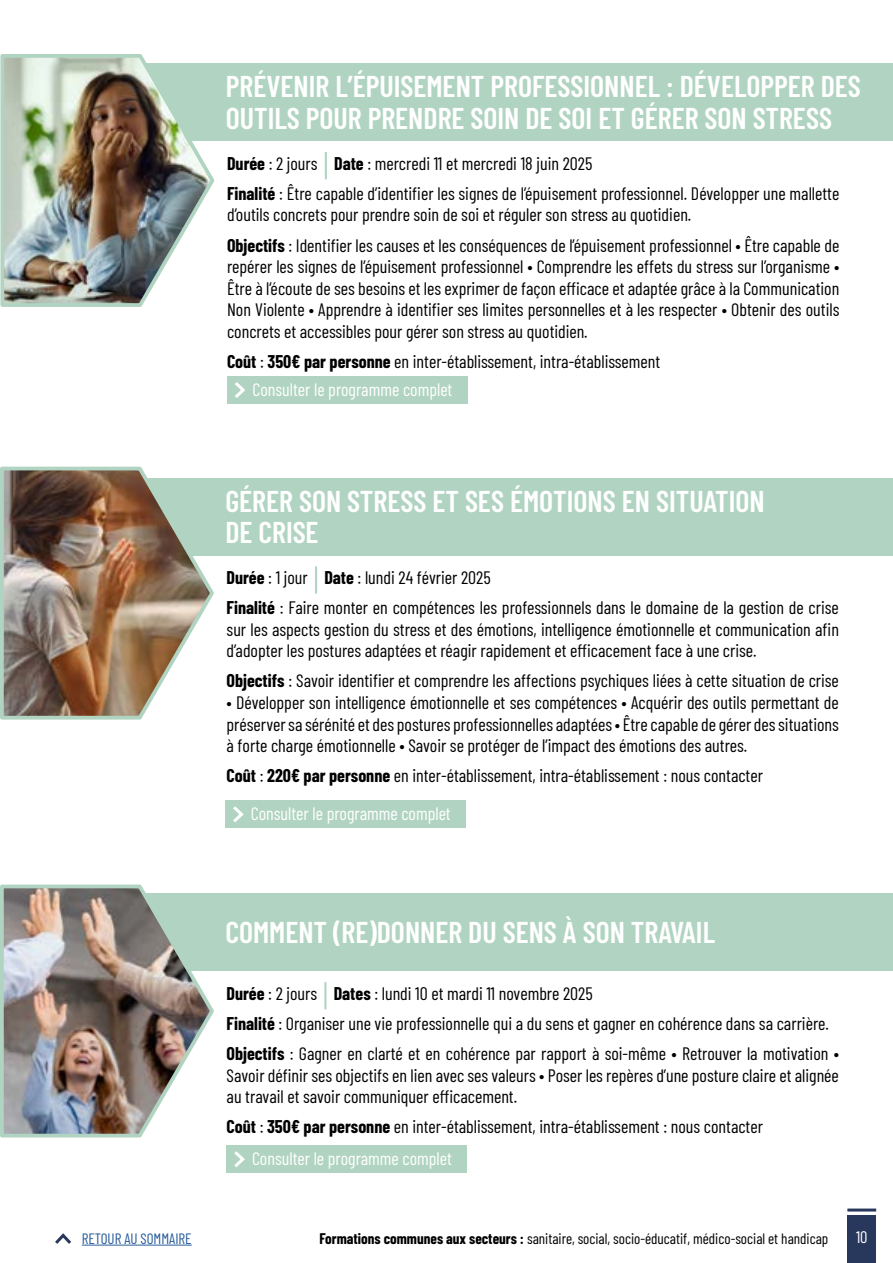
<style>
.page{position:relative;width:893px;height:1263px;background:#fff}
.page>*{position:absolute;margin:0;border:0;box-sizing:border-box;transform-origin:0 0}
.t1{font:600 30px/31.5px "Barlow Condensed";color:#fff}
.t2{font:18px/21.6px "Barlow Condensed";color:#000}
.t3{font:16.5px "Barlow Condensed";color:#fff}
.t4{font:15px "Barlow Condensed";color:#000}
.t5{font:15px "Barlow Condensed";color:#275b9b}
.s1{font-weight:700}
.s2{color:#fff}
</style>
<div class="page">
<div style="left:847px;top:1215px;width:29px;height:48px;background:#28385d"></div>
<hr style="left:847px;top:1208px;width:29px;height:3px;background:#28385d">
<hr style="left:82px;top:1245px;width:110px;height:1px;background:#275b9b">
<svg style="left:55px;top:1233px;width:17px;height:11px"></svg>
<div style="left:89px;top:893px;width:804px;height:78px;background:#b1d4c2"></div>
<img style="left:0;top:884px;width:214px;height:254px">
<hr style="left:324px;top:982px;width:2px;height:27px;background:#b1d4c2">
<div style="left:227px;top:1145px;width:240px;height:28px;background:#b1d4c2"></div>
<svg style="left:234px;top:1151px;width:11px;height:16px"></svg>
<div style="left:89px;top:478px;width:804px;height:78px;background:#b1d4c2"></div>
<img style="left:0;top:466px;width:214px;height:254px">
<hr style="left:315px;top:566px;width:2px;height:28px;background:#b1d4c2">
<div style="left:225px;top:800px;width:241px;height:28px;background:#b1d4c2"></div>
<svg style="left:233px;top:806px;width:11px;height:17px"></svg>
<div style="left:90px;top:63px;width:803px;height:78px;background:#b1d4c2"></div>
<img style="left:0;top:54px;width:215px;height:253px">
<hr style="left:325px;top:152px;width:2px;height:27px;background:#b1d4c2">
<div style="left:227px;top:376px;width:240px;height:28px;background:#b1d4c2"></div>
<svg style="left:235px;top:382px;width:10px;height:16px"></svg>
<h1 class="t1" style="left:226px;top:69px;width:637px">PRÉVENIR L’ÉPUISEMENT PROFESSIONNEL : DÉVELOPPER DES<br>OUTILS POUR PRENDRE SOIN DE SOI ET GÉRER SON STRESS</h1>
<p class="t2" style="left:227px;top:147px;width:614px;line-height:30.2px"><span class="s1">Durée</span> : 2 jours <span class="s1">Date</span> : mercredi 11 et mercredi 18 juin 2025<br><span class="s1">Finalité</span> : Être capable d’identifier les signes de l’épuisement professionnel. Développer une mallette</p>
<p class="t2" style="left:227px;top:199px;width:614px;line-height:30.2px">d’outils concrets pour prendre soin de soi et réguler son stress au quotidien.<br><span class="s1">Objectifs</span> : Identifier les causes et les conséquences de l’épuisement professionnel • Être capable de</p>
<p class="t2" style="left:227px;top:254px;width:614px;text-align:justify">repérer les signes de l’épuisement professionnel • Comprendre les effets du stress sur l’organisme • Être à l’écoute de ses besoins et les exprimer de façon efficace et adaptée grâce à la Communication Non Violente • Apprendre à identifier ses limites personnelles et à les respecter • Obtenir des outils concrets et accessibles pour gérer son stress au quotidien.</p>
<p class="t2" style="left:253px;top:346px;width:409px;line-height:28px;text-indent:-26px"><span class="s1">Coût</span> : <span class="s1">350€ par personne</span> en inter-établissement, intra-établissement<br><span class="s2">Consulter le programme complet</span></p>
<h1 class="t1" style="left:225px;top:483px;width:541px">GÉRER SON STRESS ET SES ÉMOTIONS EN SITUATION<br>DE CRISE</h1>
<p class="t2" style="left:227px;top:561px;width:614px;line-height:30.2px"><span class="s1">Durée</span> : 1 jour <span class="s1">Date</span> : lundi 24 février 2025<br><span class="s1">Finalité</span> : Faire monter en compétences les professionnels dans le domaine de la gestion de crise</p>
<p class="t2" style="left:227px;top:617px;width:614px">sur les aspects gestion du stress et des émotions, intelligence émotionnelle et communication afin d’adopter les postures adaptées et réagir rapidement et efficacement face à une crise.</p>
<p class="t2" style="left:227px;top:669px;width:614px"><span class="s1">Objectifs</span> : Savoir identifier et comprendre les affections psychiques liées à cette situation de crise</p>
<p class="t2" style="left:227px;top:690px;width:614px;text-align:justify">• Développer son intelligence émotionnelle et ses compétences • Acquérir des outils permettant de préserver sa sérénité et des postures professionnelles adaptées • Être capable de gérer des situations à forte charge émotionnelle • Savoir se protéger de l’impact des émotions des autres.</p>
<p class="t2" style="left:251px;top:756px;width:514px;line-height:38px;text-indent:-24px"><span class="s1">Coût</span> : <span class="s1">220€ par personne</span> en inter-établissement, intra-établissement : nous contacter<br><span class="s2">Consulter le programme complet</span></p>
<h1 class="t1" style="left:225px;top:915px;width:491px">COMMENT (RE)DONNER DU SENS À SON TRAVAIL</h1>
<p class="t2" style="left:227px;top:977px;width:614px;line-height:30.2px"><span class="s1">Durée</span> : 2 jours <span class="s1">Dates</span> : lundi 10 et mardi 11 novembre 2025<br><span class="s1">Finalité</span> : Organiser une vie professionnelle qui a du sens et gagner en cohérence dans sa carrière.<br><span class="s1">Objectifs</span> : Gagner en clarté et en cohérence par rapport à soi-même • Retrouver la motivation •</p>
<p class="t2" style="left:227px;top:1063px;width:614px">Savoir définir ses objectifs en lien avec ses valeurs • Poser les repères d’une posture claire et alignée au travail et savoir communiquer efficacement.</p>
<p class="t2" style="left:252px;top:1109px;width:512px;line-height:32px;text-indent:-26px"><span class="s1">Coût</span> : <span class="s1">350€ par personne</span> en inter-établissement, intra-établissement : nous contacter<br><span class="s2">Consulter le programme complet</span></p>
<p class="t5" style="left:82px;top:1228px;width:111px">RETOUR AU SOMMAIRE</p>
<p class="t4" style="left:319px;top:1228px;width:510px"><span class="s1">Formations communes aux secteurs :</span> sanitaire, social, socio-éducatif, médico-social et handicap</p>
<p class="t3" style="left:856px;top:1225px;width:13px">10</p>
</div>
